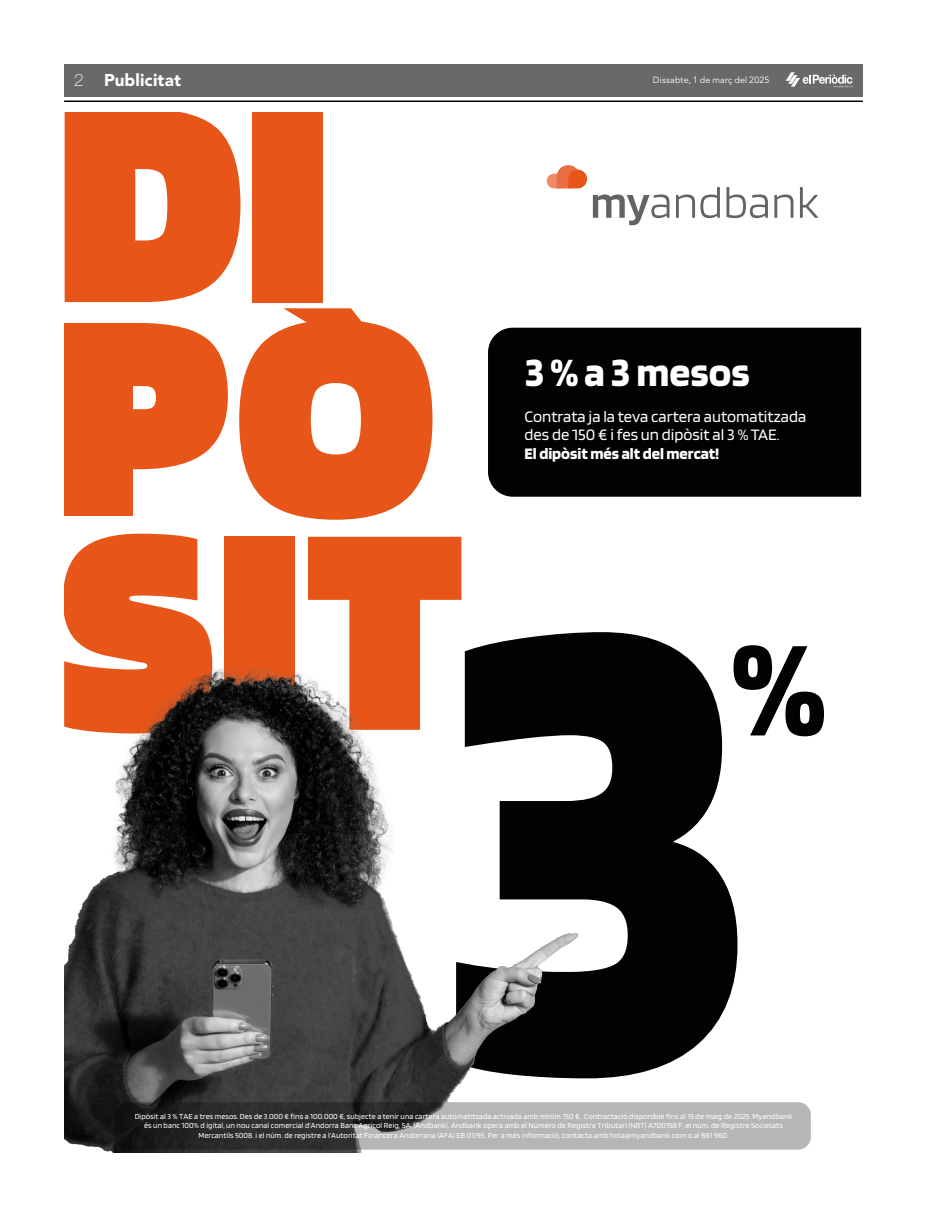
<style>
.page{position:relative;width:927px;height:1220px;background:#fff}
.page>*{position:absolute;margin:0;border:0;box-sizing:border-box;transform-origin:0 0}
.t1{font:700 142.3px "Blinker";color:#000204}
.t2{font:700 41.9px "Blinker";color:#fff}
.t3{font:900 17px "Avenir LT Std";letter-spacing:.01em;color:#fff}
.t4{font:16.7px/18.9px "Blinker";color:#fff}
.t5{font:9px "Avenir LT Std";letter-spacing:.015em;color:#fff}
.t6{font:8px/9.6px "Blinker";letter-spacing:.01em;color:#fff;text-align:center}
.s1{font-family:"Helvetica Neue LT Std";font-weight:100}
.s2{font-weight:700}
</style>
<div class="page">
<div style="left:64px;top:64px;width:798px;height:32px;background:#696969"></div>
<svg style="left:786px;top:72px;width:66px;height:16px"></svg>
<hr style="left:64px;top:101px;width:798px;height:1px;background:#000">
<svg style="left:65px;top:112px;width:175px;height:190px;background:#eb6c37"></svg>
<div style="left:252px;top:112px;width:71px;height:190px;background:#e85518"></div>
<svg style="left:64px;top:323px;width:164px;height:193px"></svg>
<svg style="left:64px;top:534px;width:148px;height:124px"></svg>
<div style="left:224px;top:537px;width:71px;height:193px;background:#e85518"></div>
<svg style="left:308px;top:537px;width:153px;height:121px"></svg>
<svg style="left:239px;top:308px;width:193px;height:212px"></svg>
<svg style="left:593px;top:194px;width:76px;height:31px"></svg>
<svg style="left:676px;top:187px;width:44px;height:31px"></svg>
<svg style="left:726px;top:187px;width:42px;height:31px"></svg>
<svg style="left:774px;top:194px;width:19px;height:24px"></svg>
<svg style="left:800px;top:187px;width:18px;height:31px"></svg>
<div style="left:547px;top:173px;width:14px;height:15px;background:#f08b66;border-radius:7px"></div>
<svg style="left:556px;top:165px;width:31px;height:23px"></svg>
<svg style="left:450px;top:626px;width:288px;height:452px"></svg>
<div style="left:488px;top:328px;width:373px;height:169px;background:#000204"></div>
<img style="left:64px;top:658px;width:538px;height:494px">
<svg style="left:115px;top:1102px;width:696px;height:47px;background:#7b7c7c"></svg>
<p class="t3" style="left:74px;top:70px;width:108px"><span class="s1">2</span> Publicitat</p>
<p class="t5" style="left:653px;top:75px;width:118px">Dissabte, 1 de març del 2025</p>
<p class="t2" style="left:525px;top:351px;width:226px">3 % a 3 mesos</p>
<p class="t4" style="left:524px;top:407px;width:283px">Contrata ja la teva cartera automatitzada des de 150 € i fes un dipòsit al 3 % TAE.<br><span class="s2">El dipòsit més alt del mercat!</span></p>
<p class="t1" style="left:731px;top:616px;width:97px">%</p>
<p class="t6" style="left:135px;top:1111px;width:659px">Dipòsit al 3 % TAE a tres mesos. Des de 3.000 € fins a 100.000 €, subjecte a tenir una cartera automatitzada activada amb mínim 150 €. Contractació disponible fins al 15 de maig de 2025. Myandbank és un banc 100% d igital, un nou canal comercial d’Andorra Banc Agricol Reig, SA. (Andbank). Andbank opera amb el Número de Registre Tributari (NRT) A700158 F, el núm. de Registre Societats<br>Mercantils 5008. i el núm. de registre a l’Autoritat Financera Andorrana (AFA) EB 01/95. Per a més informació, contacta amb hola@myandbank.com o al 881 960.</p>
</div>
